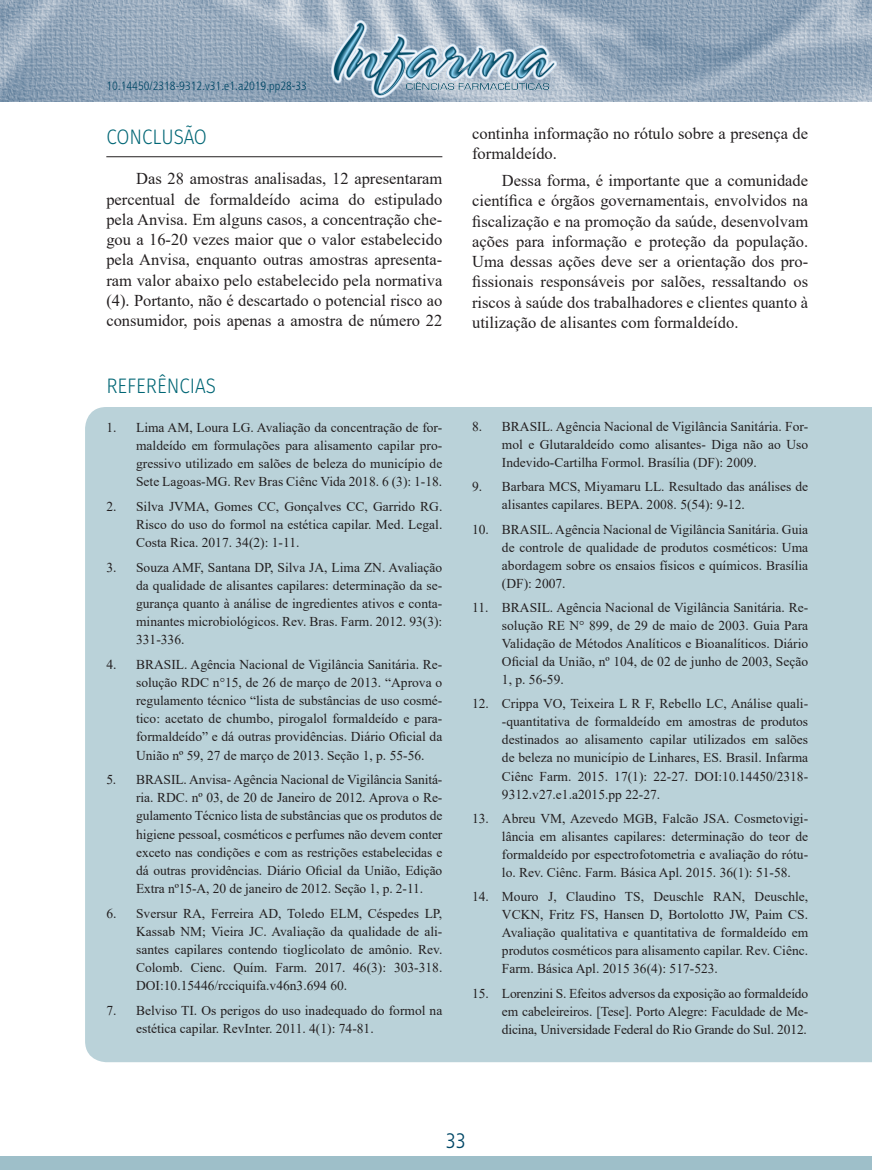
<style>
.page{position:relative;width:872px;height:1170px;background:#fff}
.page>*{position:absolute;margin:0;border:0;box-sizing:border-box;transform-origin:0 0}
.t1{font:300 21px "Fira Sans";color:#006675;scale:.9 1}
.t2{font:300 condensed 21px "Frutiger";color:#004766}
.t3{font:16.5px/20.2px "Times New Roman";color:#231f20;text-align:justify}
.t4{font:13.5px/18.1px "Times New Roman";color:#231f20;text-align:justify}
.t5{font:300 condensed 12px "Frutiger";color:#004766}
</style>
<div class="page">
<img style="left:0;top:0;width:872px;height:101px">
<div style="left:0;top:1155px;width:872px;height:14px;background:#9ebfc9"></div>
<img style="left:332px;top:20px;width:224px;height:77px">
<div style="left:85px;top:407px;width:787px;height:655px;background:#bad2d9"></div>
<hr style="left:106px;top:156px;width:336px;height:1px;background:#231f20">
<p class="t5" style="left:106px;top:79px;width:202px">10.14450/2318-9312.v31.e1.a2019.pp28-33</p>
<p class="t1" style="left:106px;top:122px;width:113px">CONCLUSÃO</p>
<p class="t3" style="left:106px;top:168px;width:337px;text-indent:30px">Das 28 amostras analisadas, 12 apresentaram percentual de formaldeído acima do estipulado pela Anvisa. Em alguns casos, a concentração che&shy;gou a 16-20 vezes maior que o valor estabelecido pela Anvisa, enquanto outras amostras apresenta&shy;ram valor abaixo pelo estabelecido pela normativa (4). Portanto, não é descartado o potencial risco ao consumidor, pois apenas a amostra de número 22</p>
<p class="t1" style="left:106px;top:371px;width:123px">REFERÊNCIAS</p>
<p class="t4" style="left:136px;top:417px;width:308px;text-indent:-30px">1. Lima AM, Loura LG. Avaliação da concentração de for&shy;maldeído em formulações para alisamento capilar pro&shy;gressivo utilizado em salões de beleza do município de Sete Lagoas-MG. Rev Bras Ciênc Vida 2018. 6 (3): 1-18.</p>
<p class="t4" style="left:136px;top:496px;width:308px;text-indent:-30px">2. Silva JVMA, Gomes CC, Gonçalves CC, Garrido RG.<br>Risco do uso do formol na estética capilar. Med. Legal.<br>Costa Rica. 2017. 34(2): 1-11.</p>
<p class="t4" style="left:136px;top:557px;width:308px;text-indent:-30px">3. Souza AMF, Santana DP, Silva JA, Lima ZN. Avaliação da qualidade de alisantes capilares: determinação da se&shy;gurança quanto à análise de ingredientes ativos e conta&shy;minantes microbiológicos. Rev. Bras. Farm. 2012. 93(3):<br>331-336.</p>
<p class="t4" style="left:136px;top:654px;width:308px;text-indent:-30px">4. BRASIL. Agência Nacional de Vigilância Sanitária. Re&shy;solução RDC n°15, de 26 de março de 2013. “Aprova o regulamento técnico “lista de substâncias de uso cosmé&shy;tico: acetato de chumbo, pirogalol formaldeído e para&shy;formaldeído” e dá outras providências. Diário Oficial da União nº 59, 27 de março de 2013. Seção 1, p. 55-56.</p>
<p class="t4" style="left:136px;top:770px;width:308px;text-indent:-30px">5. BRASIL. Anvisa- Agência Nacional de Vigilância Sanitá&shy;ria. RDC. nº 03, de 20 de Janeiro de 2012. Aprova o Re&shy;gulamento Técnico lista de substâncias que os produtos de higiene pessoal, cosméticos e perfumes não devem conter exceto nas condições e com as restrições estabelecidas e dá outras providências. Diário Oficial da União, Edição Extra nº15-A, 20 de janeiro de 2012. Seção 1, p. 2-11.</p>
<p class="t4" style="left:136px;top:903px;width:308px;text-indent:-30px">6. Sversur RA, Ferreira AD, Toledo ELM, Céspedes LP, Kassab NM; Vieira JC. Avaliação da qualidade de ali&shy;santes capilares contendo tioglicolato de amônio. Rev.<br>Colomb. Cienc. Quím. Farm. 2017. 46(3): 303-318.<br>DOI:10.15446/rcciquifa.v46n3.694 60.</p>
<p class="t4" style="left:136px;top:1000px;width:308px;text-indent:-30px">7. Belviso TI. Os perigos do uso inadequado do formol na estética capilar. RevInter. 2011. 4(1): 74-81.</p>
<p class="t3" style="left:472px;top:123px;width:337px">continha informação no rótulo sobre a presença de formaldeído.</p>
<p class="t3" style="left:472px;top:170px;width:337px;text-indent:30px">Dessa forma, é importante que a comunidade científica e órgãos governamentais, envolvidos na fiscalização e na promoção da saúde, desenvolvam ações para informação e proteção da população.<br>Uma dessas ações deve ser a orientação dos pro&shy;fissionais responsáveis por salões, ressaltando os riscos à saúde dos trabalhadores e clientes quanto à utilização de alisantes com formaldeído.</p>
<p class="t4" style="left:502px;top:417px;width:308px;text-indent:-30px">8. BRASIL. Agência Nacional de Vigilância Sanitária. For&shy;mol e Glutaraldeído como alisantes- Diga não ao Uso Indevido-Cartilha Formol. Brasília (DF): 2009.</p>
<p class="t4" style="left:502px;top:477px;width:308px;text-indent:-30px">9. Barbara MCS, Miyamaru LL. Resultado das análises de alisantes capilares. BEPA. 2008. 5(54): 9-12.</p>
<p class="t4" style="left:502px;top:519px;width:308px;text-indent:-30px">10. BRASIL. Agência Nacional de Vigilância Sanitária. Guia de controle de qualidade de produtos cosméticos: Uma abordagem sobre os ensaios físicos e químicos. Brasília (DF): 2007.</p>
<p class="t4" style="left:502px;top:598px;width:308px;text-indent:-30px">11. BRASIL. Agência Nacional de Vigilância Sanitária. Re&shy;solução RE N° 899, de 29 de maio de 2003. Guia Para Validação de Métodos Analíticos e Bioanalíticos. Diário Oficial da União, nº 104, de 02 de junho de 2003, Seção 1, p. 56-59.</p>
<p class="t4" style="left:502px;top:694px;width:308px;text-indent:-30px">12. Crippa VO, Teixeira L R F, Rebello LC, Análise quali--quantitativa de formaldeído em amostras de produtos destinados ao alisamento capilar utilizados em salões de beleza no município de Linhares, ES. Brasil. Infarma Ciênc Farm. 2015. 17(1): 22-27. DOI:10.14450/2318- 9312.v27.e1.a2015.pp 22-27.</p>
<p class="t4" style="left:502px;top:808px;width:308px;text-indent:-30px">13. Abreu VM, Azevedo MGB, Falcão JSA. Cosmetovigi&shy;lância em alisantes capilares: determinação do teor de formaldeído por espectrofotometria e avaliação do rótu&shy;lo. Rev. Ciênc. Farm. Básica Apl. 2015. 36(1): 51-58.</p>
<p class="t4" style="left:502px;top:887px;width:308px;text-indent:-30px">14. Mouro J, Claudino TS, Deuschle RAN, Deuschle, VCKN, Fritz FS, Hansen D, Bortolotto JW, Paim CS.<br>Avaliação qualitativa e quantitativa de formaldeído em produtos cosméticos para alisamento capilar. Rev. Ciênc.<br>Farm. Básica Apl. 2015 36(4): 517-523.</p>
<p class="t4" style="left:502px;top:983px;width:308px;text-indent:-30px">15. Lorenzini S. Efeitos adversos da exposição ao formaldeído em cabeleireiros. [Tese]. Porto Alegre: Faculdade de Me&shy;dicina, Universidade Federal do Rio Grande do Sul. 2012.</p>
<h1 class="t2" style="left:446px;top:1128px;width:22px">33</h1>
</div>
